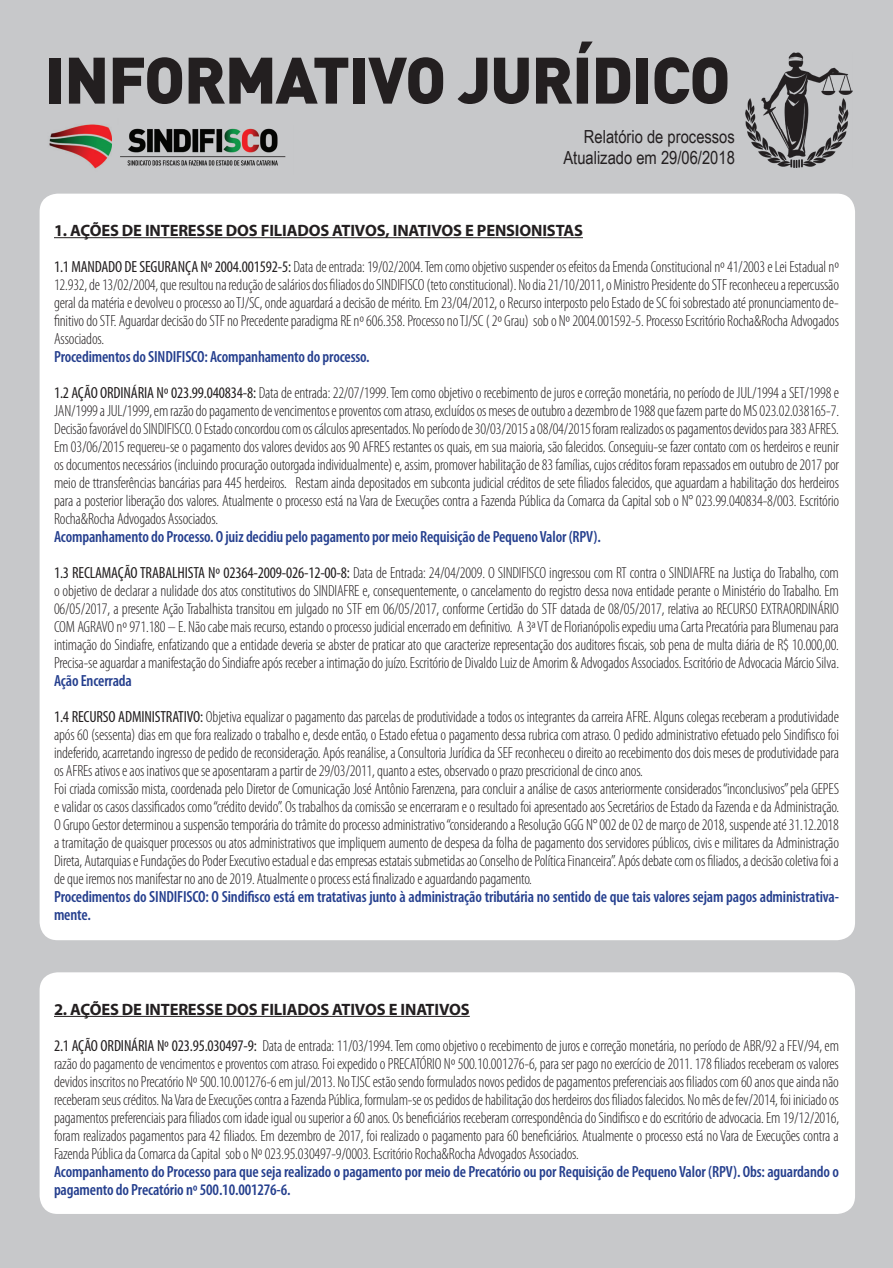
<style>
.page{position:relative;width:893px;height:1268px;background:#fff}
.page>*{position:absolute;margin:0;border:0;box-sizing:border-box;transform-origin:0 0}
.t1{font:900 64.5px "DIN";letter-spacing:-.02em;color:#231f20}
.t2{font:18px/21.6px "Arial Narrow";color:#231f20;text-align:right}
.t3{font:700 16.5px "Myriad Pro";letter-spacing:-.01em;color:#231f20}
.t4{font:300 condensed 16.2px/18px "Myriad Pro";letter-spacing:-.01em;color:#231f20;text-align:justify}
.t5{font:600 condensed 16.2px/18px "Myriad Pro";letter-spacing:-.01em;color:#253f8e}
.s1{font-weight:400}
</style>
<div class="page">
<div style="left:0;top:0;width:893px;height:1267px;background:#c7c8ca"></div>
<div style="left:40px;top:193px;width:815px;height:747px;background:#fff;border-radius:18px"></div>
<hr style="left:54px;top:237px;width:529px;height:1px;background:#231f20">
<div style="left:40px;top:972px;width:815px;height:241px;background:#fff;border-radius:18px"></div>
<hr style="left:54px;top:1015px;width:416px;height:1px;background:#231f20">
<img style="left:746px;top:53px;width:106px;height:115px">
<img style="left:49px;top:124px;width:63px;height:45px">
<img style="left:120px;top:128px;width:166px;height:38px">
<h1 class="t1" style="left:45px;top:37px;width:687px">INFORMATIVO JURÍDICO</h1>
<p class="t2" style="left:563px;top:125px;width:173px">Relatório de processos<br>Atualizado em 29/06/2018</p>
<p class="t3" style="left:54px;top:220px;width:530px">1. AÇÕES DE INTERESSE DOS FILIADOS ATIVOS, INATIVOS E PENSIONISTAS</p>
<p class="t4" style="left:54px;top:257px;width:786px"><span class="s1">1.1 MANDADO DE SEGURANÇA Nº 2004.001592-5:</span> Data de entrada: 19/02/2004. Tem como objetivo suspender os efeitos da Emenda Constitucional nº 41/2003 e Lei Estadual nº 12.932, de 13/02/2004, que resultou na redução de salários dos filiados do SINDIFISCO (teto constitucional). No dia 21/10/2011, o Ministro Presidente do STF reconheceu a repercussão geral da matéria e devolveu o processo ao TJ/SC, onde aguardará a decisão de mérito. Em 23/04/2012, o Recurso interposto pelo Estado de SC foi sobrestado até pronunciamento de&shy;finitivo do STF. Aguardar decisão do STF no Precedente paradigma RE nº 606.358. Processo no TJ/SC ( 2º Grau) sob o Nº 2004.001592-5. Processo Escritório Rocha&amp;Rocha Advogados Associados.</p>
<p class="t5" style="left:54px;top:347px;width:317px">Procedimentos do SINDIFISCO: Acompanhamento do processo.</p>
<p class="t4" style="left:54px;top:383px;width:787px"><span class="s1">1.2 AÇÃO ORDINÁRIA Nº 023.99.040834-8:</span> Data de entrada: 22/07/1999. Tem como objetivo o recebimento de juros e correção monetária, no período de JUL/1994 a SET/1998 e JAN/1999 a JUL/1999, em razão do pagamento de vencimentos e proventos com atraso, excluídos os meses de outubro a dezembro de 1988 que fazem parte do MS 023.02.038165-7.<br>Decisão favorável do SINDIFISCO. O Estado concordou com os cálculos apresentados. No período de 30/03/2015 a 08/04/2015 foram realizados os pagamentos devidos para 383 AFRES.<br>Em 03/06/2015 requereu-se o pagamento dos valores devidos aos 90 AFRES restantes os quais, em sua maioria, são falecidos. Conseguiu-se fazer contato com os herdeiros e reunir os documentos necessários (incluindo procuração outorgada individualmente) e, assim, promover habilitação de 83 famílias, cujos créditos foram repassados em outubro de 2017 por meio de ttransferências bancárias para 445 herdeiros. Restam ainda depositados em subconta judicial créditos de sete filiados falecidos, que aguardam a habilitação dos herdeiros para a posterior liberação dos valores. Atualmente o processo está na Vara de Execuções contra a Fazenda Pública da Comarca da Capital sob o N° 023.99.040834-8/003. Escritório Rocha&amp;Rocha Advogados Associados.</p>
<p class="t5" style="left:54px;top:527px;width:548px">Acompanhamento do Processo. O juiz decidiu pelo pagamento por meio Requisição de Pequeno Valor (RPV).</p>
<p class="t4" style="left:54px;top:563px;width:786px"><span class="s1">1.3 RECLAMAÇÃO TRABALHISTA Nº 02364-2009-026-12-00-8:</span> Data de Entrada: 24/04/2009. O SINDIFISCO ingressou com RT contra o SINDIAFRE na Justiça do Trabalho, com o objetivo de declarar a nulidade dos atos constitutivos do SINDIAFRE e, consequentemente, o cancelamento do registro dessa nova entidade perante o Ministério do Trabalho. Em 06/05/2017, a presente Ação Trabalhista transitou em julgado no STF em 06/05/2017, conforme Certidão do STF datada de 08/05/2017, relativa ao RECURSO EXTRAORDINÁRIO COM AGRAVO nº 971.180 – E. Não cabe mais recurso, estando o processo judicial encerrado em definitivo. A 3ª VT de Florianópolis expediu uma Carta Precatória para Blumenau para intimação do Sindiafre, enfatizando que a entidade deveria se abster de praticar ato que caracterize representação dos auditores fiscais, sob pena de multa diária de R$ 10.000,00.<br>Precisa-se aguardar a manifestação do Sindiafre após receber a intimação do juízo. Escritório de Divaldo Luiz de Amorim &amp; Advogados Associados. Escritório de Advocacia Márcio Silva.</p>
<p class="t5" style="left:54px;top:671px;width:79px">Ação Encerrada</p>
<p class="t4" style="left:54px;top:707px;width:787px;text-align:left"><span class="s1">1.4 RECURSO ADMINISTRATIVO:</span> Objetiva equalizar o pagamento das parcelas de produtividade a todos os integrantes da carreira AFRE. Alguns colegas receberam a produtividade após 60 (sessenta) dias em que fora realizado o trabalho e, desde então, o Estado efetua o pagamento dessa rubrica com atraso. O pedido administrativo efetuado pelo Sindifisco foi indeferido, acarretando ingresso de pedido de reconsideração. Após reanálise, a Consultoria Jurídica da SEF reconheceu o direito ao recebimento dos dois meses de produtividade para os AFREs ativos e aos inativos que se aposentaram a partir de 29/03/2011, quanto a estes, observado o prazo prescricional de cinco anos.<br>Foi criada comissão mista, coordenada pelo Diretor de Comunicação José Antônio Farenzena, para concluir a análise de casos anteriormente considerados “inconclusivos” pela GEPES e validar os casos classificados como “crédito devido”. Os trabalhos da comissão se encerraram e o resultado foi apresentado aos Secretários de Estado da Fazenda e da Administração.<br>O Grupo Gestor determinou a suspensão temporária do trâmite do processo administrativo “considerando a Resolução GGG N° 002 de 02 de março de 2018, suspende até 31.12.2018 a tramitação de quaisquer processos ou atos administrativos que impliquem aumento de despesa da folha de pagamento dos servidores públicos, civis e militares da Administração Direta, Autarquias e Fundações do Poder Executivo estadual e das empresas estatais submetidas ao Conselho de Política Financeira”. Após debate com os filiados, a decisão coletiva foi a de que iremos nos manifestar no ano de 2019. Atualmente o process está finalizado e aguardando pagamento.</p>
<p class="t5" style="left:54px;top:887px;width:786px">Procedimentos do SINDIFISCO: O Sindifisco está em tratativas junto à administração tributária no sentido de que tais valores sejam pagos administrativa&shy;mente.</p>
<p class="t3" style="left:54px;top:998px;width:417px">2. AÇÕES DE INTERESSE DOS FILIADOS ATIVOS E INATIVOS</p>
<p class="t4" style="left:54px;top:1036px;width:787px"><span class="s1">2.1 AÇÃO ORDINÁRIA Nº 023.95.030497-9:</span> Data de entrada: 11/03/1994. Tem como objetivo o recebimento de juros e correção monetária, no período de ABR/92 a FEV/94, em razão do pagamento de vencimentos e proventos com atraso. Foi expedido o PRECATÓRIO Nº 500.10.001276-6, para ser pago no exercício de 2011. 178 filiados receberam os valores devidos inscritos no Precatório Nº 500.10.001276-6 em jul/2013. No TJSC estão sendo formulados novos pedidos de pagamentos preferenciais aos filiados com 60 anos que ainda não receberam seus créditos. Na Vara de Execuções contra a Fazenda Pública, formulam-se os pedidos de habilitação dos herdeiros dos filiados falecidos. No mês de fev/2014, foi iniciado os pagamentos preferenciais para filiados com idade igual ou superior a 60 anos. Os beneficiários receberam correspondência do Sindifisco e do escritório de advocacia. Em 19/12/2016, foram realizados pagamentos para 42 filiados. Em dezembro de 2017, foi realizado o pagamento para 60 beneficiários. Atualmente o processo está no Vara de Execuções contra a Fazenda Pública da Comarca da Capital sob o Nº 023.95.030497-9/0003. Escritório Rocha&amp;Rocha Advogados Associados.</p>
<p class="t5" style="left:54px;top:1161px;width:786px">Acompanhamento do Processo para que seja realizado o pagamento por meio de Precatório ou por Requisição de Pequeno Valor (RPV). Obs: aguardando o pagamento do Precatório nº 500.10.001276-6.</p>
</div>
